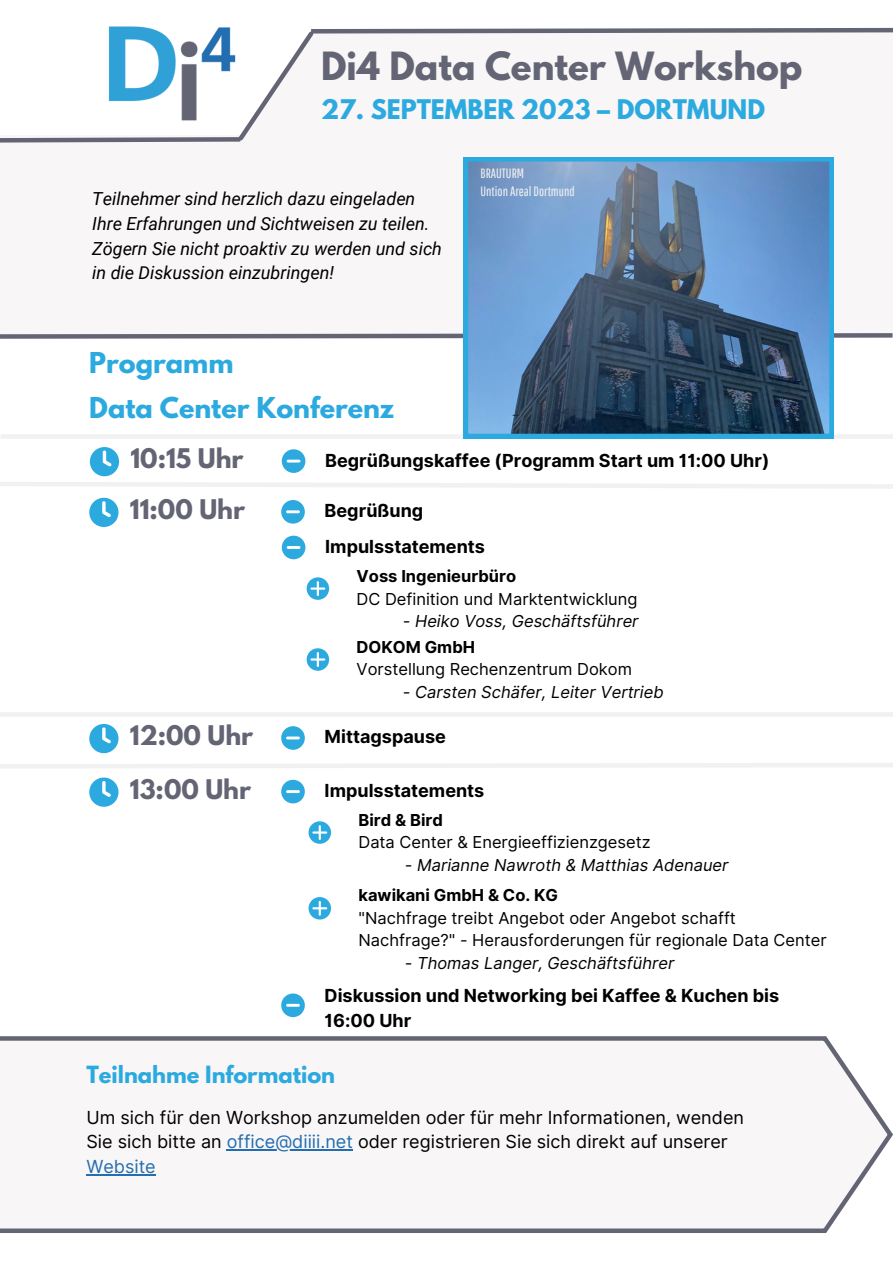
<style>
.page{position:relative;width:893px;height:1264px;background:#fff}
.page>*{position:absolute;margin:0;border:0;box-sizing:border-box;transform-origin:0 0}
.t1{font:700 34.5px "League Spartan";color:#646574}
.t2{font:700 25.5px "League Spartan";color:#2caae0}
.t3{font:700 24px "League Spartan";color:#646574}
.t4{font:700 24px "League Spartan";color:#2caae0}
.t5{font:700 21px "League Spartan";color:#2caae0}
.t6{font:700 18px/24.8px "Inter";color:#000}
.t7{font:italic 18px/24.8px "Roboto";color:#000}
.t8{font:18px/24.8px "Inter";color:#000}
.t9{font:16.5px/22.5px "Inter";color:#000}
.t10{font:italic 16.5px "Inter";color:#000}
.t11{font:700 16.5px "Inter";color:#000}
.t12{font:13.5px "Pathway Gothic One";color:#f1f1f1}
.s1{color:#236eb0}
</style>
<div class="page">
<svg style="left:0;top:1036px;width:892px;height:196px"></svg>
<svg style="left:306px;top:648px;width:23px;height:22px"></svg>
<svg style="left:308px;top:821px;width:23px;height:22px"></svg>
<svg style="left:308px;top:897px;width:23px;height:22px"></svg>
<div style="left:0;top:136px;width:892px;height:200px;background:#f8f6f6"></div>
<svg style="left:0;top:331px;width:892px;height:10px"></svg>
<svg style="left:0;top:26px;width:892px;height:117px"></svg>
<div style="left:1px;top:434px;width:891px;height:5px;background:#f1f1f1"></div>
<svg style="left:463px;top:157px;width:370px;height:281px;background:#52799f"></svg>
<svg style="left:306px;top:577px;width:23px;height:23px"></svg>
<svg style="left:281px;top:500px;width:24px;height:23px"></svg>
<svg style="left:89px;top:498px;width:29px;height:29px"></svg>
<svg style="left:282px;top:535px;width:23px;height:24px"></svg>
<svg style="left:281px;top:726px;width:24px;height:23px"></svg>
<svg style="left:89px;top:724px;width:29px;height:29px"></svg>
<svg style="left:281px;top:779px;width:24px;height:24px"></svg>
<svg style="left:89px;top:777px;width:29px;height:29px"></svg>
<hr style="left:0;top:712px;width:892px;height:4px;background:#f1f1f1">
<svg style="left:0;top:763px;width:892px;height:5px"></svg>
<hr style="left:227px;top:1149px;width:126px;height:1px;background:#236eb0">
<hr style="left:86px;top:1174px;width:70px;height:1px;background:#236eb0">
<svg style="left:281px;top:993px;width:24px;height:24px"></svg>
<svg style="left:0;top:447px;width:892px;height:42px"></svg>
<p class="t1" style="left:321px;top:49px;width:483px">Di4 Data Center Workshop</p>
<p class="t4" style="left:321px;top:97px;width:445px">27. SEPTEMBER 2023 – DORTMUND</p>
<p class="t7" style="left:92px;top:186px;width:351px">Teilnehmer sind herzlich dazu eingeladen Ihre Erfahrungen und Sichtweisen zu teilen.<br>Zögern Sie nicht proaktiv zu werden und sich in die Diskussion einzubringen!</p>
<p class="t2" style="left:89px;top:350px;width:146px">Programm</p>
<p class="t2" style="left:89px;top:395px;width:306px">Data Center Konferenz</p>
<p class="t12" style="left:480px;top:165px;width:45px">BRAUTURM</p>
<p class="t12" style="left:480px;top:183px;width:96px">UntionAreal Dortmund</p>
<p class="t3" style="left:130px;top:447px;width:115px">10:15 Uhr</p>
<p class="t6" style="left:325px;top:447px;width:446px">Begrüßungskaffee (Programm Start um 11:00 Uhr)</p>
<p class="t3" style="left:130px;top:497px;width:117px">11:00 Uhr</p>
<p class="t6" style="left:324px;top:498px;width:100px">Begrüßung</p>
<p class="t6" style="left:325px;top:534px;width:161px">Impulsstatements</p>
<p class="t11" style="left:356px;top:566px;width:161px">Voss Ingenieurbüro</p>
<p class="t9" style="left:356px;top:587px;width:282px">DC Definition und Marktentwicklung</p>
<p class="t10" style="left:403px;top:611px;width:237px">- Heiko Voss, Geschäftsführer</p>
<p class="t11" style="left:356px;top:637px;width:120px">DOKOM GmbH</p>
<p class="t9" style="left:356px;top:658px;width:277px">Vorstellung Rechenzentrum Dokom</p>
<p class="t10" style="left:403px;top:682px;width:262px">- Carsten Schäfer, Leiter Vertrieb</p>
<p class="t3" style="left:130px;top:723px;width:125px">12:00 Uhr</p>
<p class="t6" style="left:324px;top:724px;width:123px">Mittagspause</p>
<p class="t3" style="left:130px;top:777px;width:123px">13:00 Uhr</p>
<p class="t6" style="left:324px;top:778px;width:161px">Impulsstatements</p>
<p class="t11" style="left:358px;top:810px;width:86px">Bird &amp; Bird</p>
<p class="t9" style="left:358px;top:831px;width:294px">Data Center &amp; Energieeffizienzgesetz</p>
<p class="t10" style="left:405px;top:855px;width:325px">- Marianne Nawroth &amp; Matthias Adenauer</p>
<p class="t11" style="left:358px;top:885px;width:201px">kawikani GmbH &amp; Co. KG</p>
<p class="t9" style="left:358px;top:906px;width:469px">"Nachfrage treibt Angebot oder Angebot schafft<br>Nachfrage?" - Herausforderungen für regionale Data Center</p>
<p class="t10" style="left:405px;top:953px;width:271px">- Thomas Langer, Geschäftsführer</p>
<p class="t6" style="left:324px;top:983px;width:456px">Diskussion und Networking bei Kaffee &amp; Kuchen bis<br>16:00 Uhr</p>
<p class="t5" style="left:86px;top:1064px;width:250px">Teilnahme Information</p>
<p class="t8" style="left:86px;top:1104px;width:659px">Um sich für den Workshop anzumelden oder für mehr Informationen, wenden<br>Sie sich bitte an <span class="s1">office@diiii.net</span> oder registrieren Sie sich direkt auf unserer<br><span class="s1">Website</span></p>
</div>
